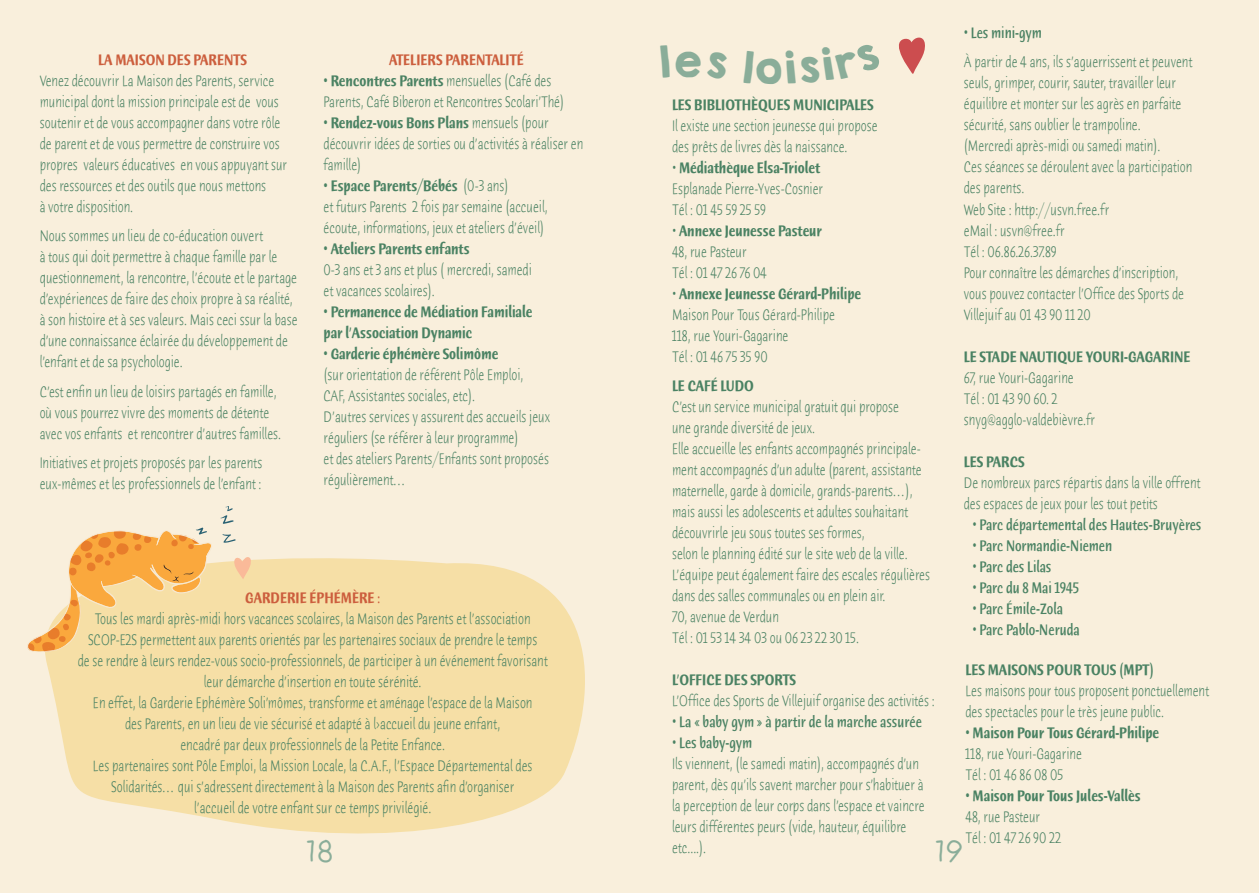
<style>
.page{position:relative;width:1259px;height:893px;background:#fff}
.page>*{position:absolute;margin:0;border:0;box-sizing:border-box;transform-origin:0 0}
.t1{font:39px "KGHAPPY Solid";color:#8aad99}
.t2{font:30px "Futura Handwritten";color:#8aad99}
.t3{font:300 16.5px/21px "Humana Sans ITC";color:#4a8263;scale:.75 1}
.t4{font:16.5px/21px "Humana Sans ITCTT Bold";color:#4a8263;scale:.75 1}
.t5{font:500 16.5px "Humana Sans ITC";color:#4a8263;scale:.75 1}
.t6{font:16.5px "Humana Sans ITCTT Bold";color:#cc5e3d;scale:.75 1}
.s1{font-family:"Humana Sans ITC";font-weight:300}
</style>
<div class="page">
<div style="left:629px;top:0;width:630px;height:893px;background:#f9efdc"></div>
<div style="left:0;top:0;width:629px;height:893px;background:#f9efdc"></div>
<svg style="left:45px;top:558px;width:540px;height:276px;background:#f6e1ac"></svg>
<svg style="left:899px;top:37px;width:26px;height:37px"></svg>
<svg style="left:233px;top:557px;width:19px;height:22px"></svg>
<svg style="left:27px;top:527px;width:186px;height:126px"></svg>
<svg style="left:222px;top:534px;width:14px;height:9px"></svg>
<svg style="left:220px;top:506px;width:14px;height:18px"></svg>
<p class="t5" style="left:964px;top:24px;width:106px">• Les mini-gym</p>
<p class="t3" style="left:964px;top:52px;width:306px">À partir de 4 ans, ils s’aguerrissent et peuvent seuls, grimper, courir, sauter, travailler leur équilibre et monter sur les agrès en parfaite sécurité, sans oublier le trampoline. (Mercredi après-midi ou samedi matin).<br>Ces séances se déroulent avec la participation des parents.<br>Web Site : http://usvn.free.fr<br>eMail : usvn@free.fr<br>Tél : 06.86.26.37.89<br>Pour connaître les démarches d’inscription, vous pouvez contacter l’Office des Sports de Villejuif au 01 43 90 11 20</p>
<p class="t4" style="left:964px;top:346px;width:304px">LE STADE NAUTIQUE YOURI-GAGARINE</p>
<p class="t3" style="left:964px;top:367px;width:177px">67, rue Youri-Gagarine<br>Tél : 01 43 90 60. 2 snyg@agglo-valdebièvre.fr</p>
<p class="t4" style="left:964px;top:451px;width:83px">LES PARCS</p>
<p class="t3" style="left:964px;top:472px;width:317px">De nombreux parcs répartis dans la ville offrent des espaces de jeux pour les tout petits</p>
<p class="t5" style="left:972px;top:516px;width:307px">• Parc départemental des Hautes-Bruyères</p>
<p class="t5" style="left:972px;top:537px;width:188px">• Parc Normandie-Niemen</p>
<p class="t5" style="left:972px;top:558px;width:107px">• Parc des Lilas</p>
<p class="t5" style="left:972px;top:579px;width:144px">• Parc du 8 Mai 1945</p>
<p class="t5" style="left:972px;top:600px;width:122px">• Parc Émile-Zola</p>
<p class="t5" style="left:972px;top:621px;width:145px">• Parc Pablo-Neruda</p>
<p class="t4" style="left:965px;top:660px;width:253px">LES MAISONS POUR TOUS (MPT)</p>
<p class="t3" style="left:965px;top:681px;width:326px">Les maisons pour tous proposent ponctuellement des spectacles pour le très jeune public.</p>
<p class="t4" style="left:965px;top:723px;width:260px">• Maison Pour Tous Gérard-Philipe</p>
<p class="t3" style="left:965px;top:744px;width:157px">118, rue Youri-Gagarine<br>Tél : 01 46 86 08 05</p>
<p class="t4" style="left:965px;top:786px;width:235px">• Maison Pour Tous Jules-Vallès</p>
<p class="t3" style="left:965px;top:807px;width:129px">48, rue Pasteur<br>Tél : 01 47 26 90 22</p>
<p class="t6" style="left:389px;top:51px;width:181px">ATELIERS PARENTALITÉ</p>
<p class="t4" style="left:323px;top:71px;width:305px">• Rencontres Parents <span class="s1">mensuelles (Café des</span></p>
<p class="t3" style="left:323px;top:92px;width:322px">Parents, Café Biberon et Rencontres Scolari’Thé)</p>
<p class="t4" style="left:323px;top:113px;width:302px">• Rendez-vous Bons Plans <span class="s1">mensuels (pour</span></p>
<p class="t3" style="left:323px;top:134px;width:348px">découvrir idées de sorties ou d’activités à réaliser en famille)</p>
<p class="t4" style="left:323px;top:176px;width:248px">• Espace Parents/Bébés <span class="s1">(0-3 ans)</span></p>
<p class="t3" style="left:323px;top:197px;width:300px">et futurs Parents 2 fois par semaine (accueil, écoute, informations, jeux et ateliers d’éveil)</p>
<p class="t4" style="left:323px;top:239px;width:196px">• Ateliers Parents enfants</p>
<p class="t3" style="left:323px;top:260px;width:279px">0-3 ans et 3 ans et plus ( mercredi, samedi et vacances scolaires).</p>
<p class="t4" style="left:323px;top:302px;width:280px">• Permanence de Médiation Familiale par l’Association Dynamic</p>
<p class="t4" style="left:323px;top:344px;width:235px">• Garderie éphémère Solimôme</p>
<p class="t3" style="left:323px;top:365px;width:304px">(sur orientation de référent Pôle Emploi,<br>CAF, Assistantes sociales, etc).<br>D’autres services y assurent des accueils jeux réguliers (se référer à leur programme)<br>et des ateliers Parents/Enfants sont proposés régulièrement…</p>
<p class="t6" style="left:98px;top:51px;width:200px">LA MAISON DES PARENTS</p>
<p class="t3" style="left:40px;top:71px;width:331px">Venez découvrir La Maison des Parents, service municipal dont la mission principale est de vous soutenir et de vous accompagner dans votre rôle de parent et de vous permettre de construire vos propres valeurs éducatives en vous appuyant sur des ressources et des outils que nous mettons<br>à votre disposition.</p>
<p class="t3" style="left:40px;top:226px;width:345px">Nous sommes un lieu de co-éducation ouvert<br>à tous qui doit permettre à chaque famille par le questionnement, la rencontre, l’écoute et le partage d’expériences de faire des choix propre à sa réalité, à son histoire et à ses valeurs. Mais ceci ssur la base d’une connaissance éclairée du développement de l’enfant et de sa psychologie.</p>
<p class="t3" style="left:40px;top:382px;width:323px">C’est enfin un lieu de loisirs partagés en famille, où vous pourrez vivre des moments de détente avec vos enfants et rencontrer d’autres familles.</p>
<p class="t3" style="left:40px;top:453px;width:298px">Initiatives et projets proposés par les parents eux-mêmes et les professionnels de l’enfant :</p>
<h1 class="t1" style="left:752px;top:39px;width:32px">o</h1>
<p class="t4" style="left:672px;top:94px;width:271px">LES BIBLIOTHÈQUES MUNICIPALES</p>
<p class="t3" style="left:672px;top:115px;width:276px">Il existe une section jeunesse qui propose des prêts de livres dès la naissance.</p>
<p class="t4" style="left:672px;top:157px;width:199px"><span class="s1">•</span> Médiathèque Elsa-Triolet</p>
<p class="t3" style="left:672px;top:178px;width:203px">Esplanade Pierre-Yves-Cosnier<br>Tél : 01 45 59 25 59</p>
<p class="t4" style="left:672px;top:220px;width:202px"><span class="s1">•</span> Annexe Jeunesse Pasteur</p>
<p class="t3" style="left:672px;top:241px;width:128px">48, rue Pasteur<br>Tél : 01 47 26 76 04</p>
<p class="t4" style="left:672px;top:283px;width:254px"><span class="s1">•</span> Annexe Jeunesse Gérard-Philipe</p>
<p class="t3" style="left:672px;top:304px;width:219px">Maison Pour Tous Gérard-Philipe<br>118, rue Youri-Gagarine<br>Tél : 01 46 75 35 90</p>
<p class="t4" style="left:672px;top:376px;width:111px">LE CAFÉ LUDO</p>
<p class="t3" style="left:672px;top:397px;width:346px">C’est un service municipal gratuit qui propose<br>une grande diversité de jeux.<br>Elle accueille les enfants accompagnés principale&shy;ment accompagnés d’un adulte (parent, assistante maternelle, garde à domicile, grands-parents…), mais aussi les adolescents et adultes souhaitant découvrirle jeu sous toutes ses formes,<br>selon le planning édité sur le site web de la ville.<br>L’équipe peut également faire des escales régulières dans des salles communales ou en plein air.<br>70, avenue de Verdun<br>Tél : 01 53 14 34 03 ou 06 23 22 30 15.</p>
<p class="t4" style="left:672px;top:670px;width:167px">L’OFFICE DES SPORTS</p>
<p class="t3" style="left:672px;top:691px;width:352px">L’Office des Sports de Villejuif organise des activités :</p>
<p class="t5" style="left:672px;top:713px;width:335px">• La « baby gym » à partir de la marche assurée</p>
<p class="t5" style="left:672px;top:734px;width:108px">• Les baby-gym</p>
<p class="t3" style="left:672px;top:754px;width:338px">Ils viennent, (le samedi matin), accompagnés d’un parent, dès qu’ils savent marcher pour s’habituer à la perception de leur corps dans l’espace et vaincre leurs différentes peurs (vide, hauteur, équilibre etc....).</p>
<p class="t6" style="left:245px;top:589px;width:181px">GARDERIE ÉPHÉMÈRE :</p>
<p class="t3" style="left:78px;top:609px;width:628px;text-align:center">Tous les mardi après-midi hors vacances scolaires, la Maison des Parents et l’association SCOP-E2S permettent aux parents orientés par les partenaires sociaux de prendre le temps<br>de se rendre à leurs rendez-vous socio-professionnels, de participer à un événement favorisant leur démarche d’insertion en toute sérénité.<br>En effet, la Garderie Ephémère Soli’mômes, transforme et aménage l’espace de la Maison<br>des Parents, en un lieu de vie sécurisé et adapté à l›accueil du jeune enfant,<br>encadré par deux professionnels de la Petite Enfance.<br>Les partenaires sont Pôle Emploi, la Mission Locale, la C.A.F., l’Espace Départemental des Solidarités… qui s’adressent directement à la Maison des Parents afin d’organiser<br>l’accueil de votre enfant sur ce temps privilégié.</p>
<h2 class="t2" style="left:303px;top:833px;width:33px">18</h2>
<h2 class="t2" style="left:932px;top:833px;width:34px">19</h2>
</div>
